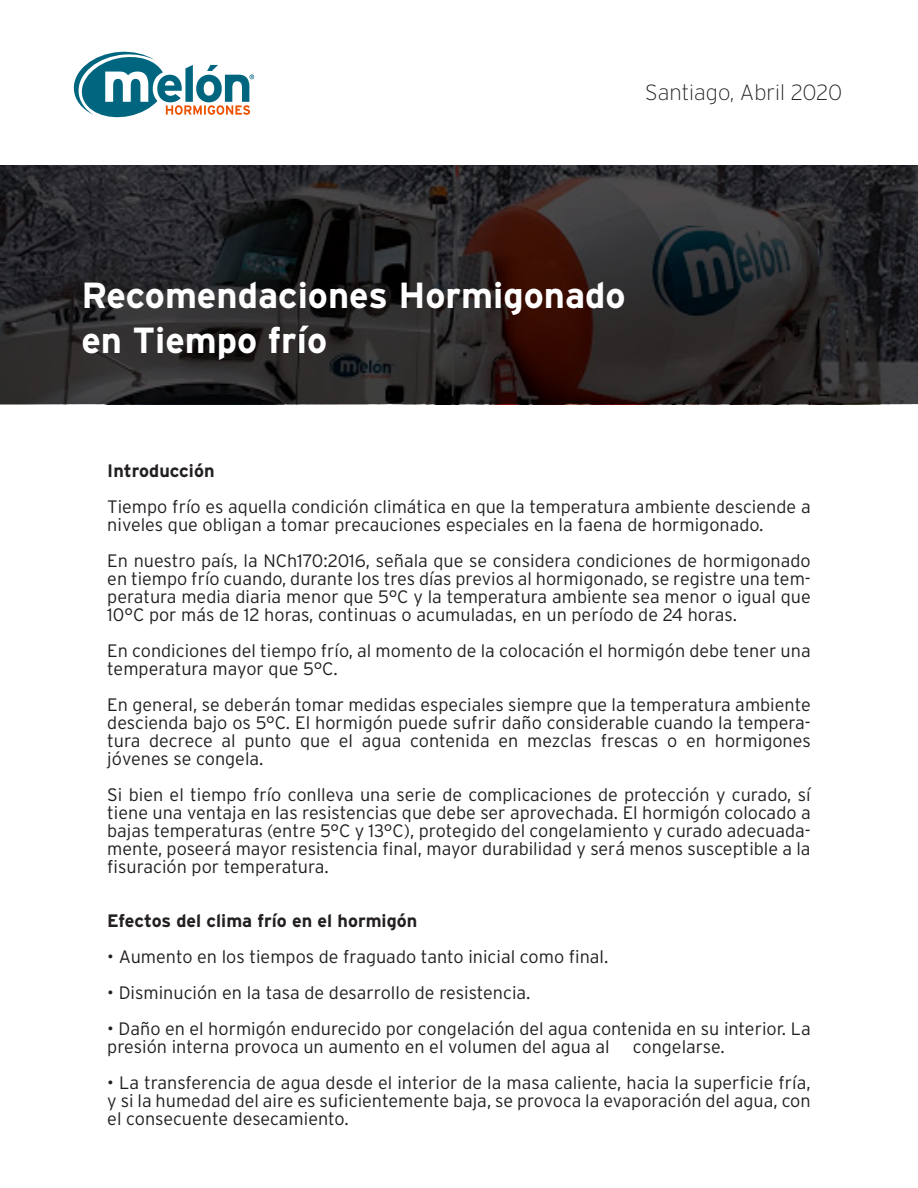
<style>
.page{position:relative;width:918px;height:1188px;background:#fff}
.page>*{position:absolute;margin:0;border:0;box-sizing:border-box;transform-origin:0 0}
.t1{font:700 36.3px/44.2px "Interstate";color:#fff}
.t2{font:200 21.9px "Interstate";color:#231f20}
.t3{font:300 18px/18px "Interstate";color:#231f20;text-align:justify}
.t4{font:700 18px "Interstate";color:#231f20}
</style>
<div class="page">
<svg style="left:0;top:165px;width:918px;height:239px;background:#2a2627"></svg>
<svg style="left:73px;top:51px;width:181px;height:67px"></svg>
<p class="t2" style="left:645px;top:81px;width:198px">Santiago, Abril 2020</p>
<h1 class="t1" style="left:81px;top:273px;width:546px">Recomendaciones Hormigonado en Tiempo frío</h1>
<p class="t4" style="left:107px;top:460px;width:109px">Introducción</p>
<p class="t3" style="left:107px;top:497px;width:705px">Tiempo frío es aquella condición climática en que la temperatura ambiente desciende a niveles que obligan a tomar precauciones especiales en la faena de hormigonado.</p>
<p class="t3" style="left:107px;top:551px;width:705px">En nuestro país, la NCh170:2016, señala que se considera condiciones de hormigonado en tiempo frío cuando, durante los tres días previos al hormigonado, se registre una tem&shy;peratura media diaria menor que 5°C y la temperatura ambiente sea menor o igual que 10°C por más de 12 horas, continuas o acumuladas, en un período de 24 horas.</p>
<p class="t3" style="left:107px;top:641px;width:705px">En condiciones del tiempo frío, al momento de la colocación el hormigón debe tener una temperatura mayor que 5°C.</p>
<p class="t3" style="left:107px;top:695px;width:705px">En general, se deberán tomar medidas especiales siempre que la temperatura ambiente descienda bajo os 5°C. El hormigón puede sufrir daño considerable cuando la tempera&shy;tura decrece al punto que el agua contenida en mezclas frescas o en hormigones jóvenes se congela.</p>
<p class="t3" style="left:107px;top:785px;width:705px">Si bien el tiempo frío conlleva una serie de complicaciones de protección y curado, sí tiene una ventaja en las resistencias que debe ser aprovechada. El hormigón colocado a bajas temperaturas (entre 5°C y 13°C), protegido del congelamiento y curado adecuada&shy;mente, poseerá mayor resistencia final, mayor durabilidad y será menos susceptible a la fisuración por temperatura.</p>
<p class="t4" style="left:107px;top:910px;width:311px">Efectos del clima frío en el hormigón</p>
<p class="t3" style="left:107px;top:947px;width:503px">• Aumento en los tiempos de fraguado tanto inicial como final.</p>
<p class="t3" style="left:107px;top:983px;width:425px">• Disminución en la tasa de desarrollo de resistencia.</p>
<p class="t3" style="left:107px;top:1019px;width:705px">• Daño en el hormigón endurecido por congelación del agua contenida en su interior. La presión interna provoca un aumento en el volumen del agua al</p>
<p class="t3" style="left:633px;top:1037px;width:93px">congelarse.</p>
<p class="t3" style="left:107px;top:1073px;width:705px">• La transferencia de agua desde el interior de la masa caliente, hacia la superficie fría, y si la humedad del aire es suficientemente baja, se provoca la evaporación del agua, con el consecuente desecamiento.</p>
</div>
